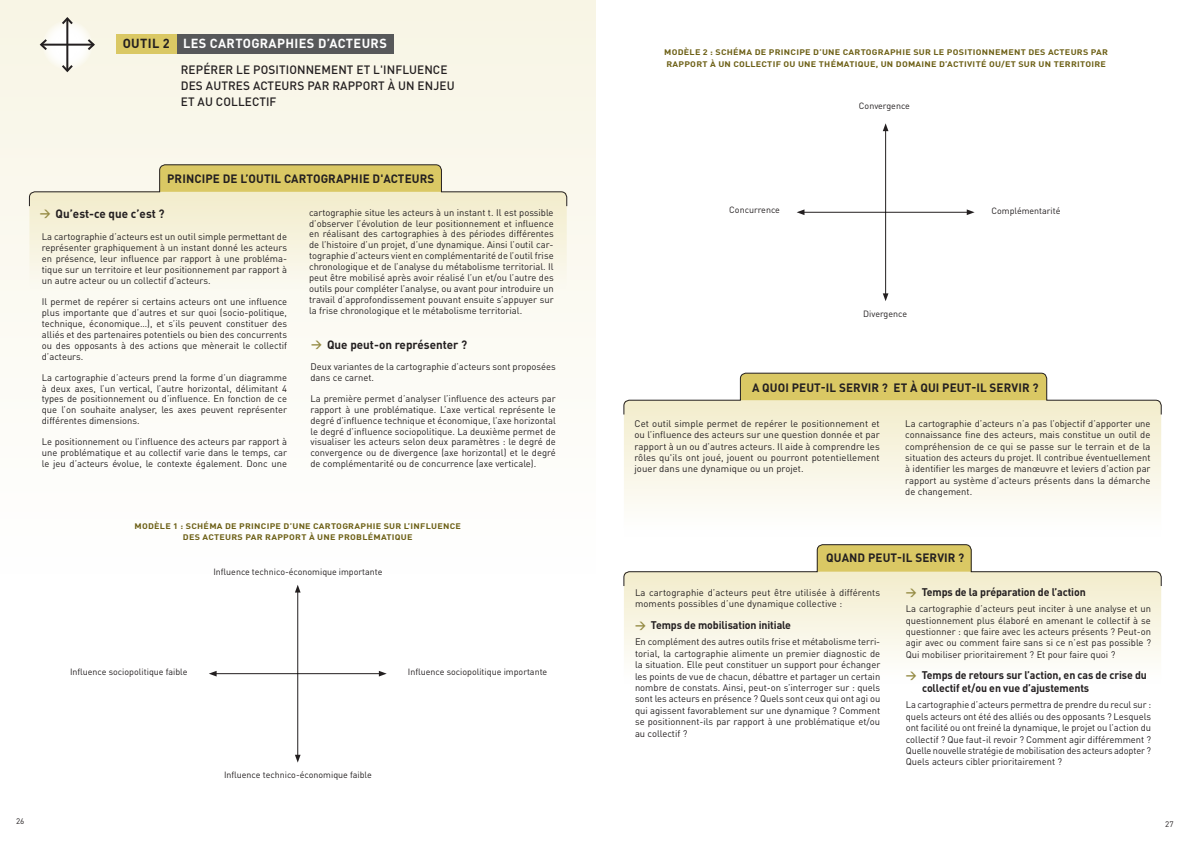
<style>
.page{position:relative;width:1191px;height:842px;background:#fff}
.page>*{position:absolute;margin:0;border:0;box-sizing:border-box;transform-origin:0 0}
.t1{font:700 13px "DIN Pro";letter-spacing:.03em;color:#fff}
.t2{font:700 12px "DIN Pro";letter-spacing:.01em;color:#231f20}
.t3{font:500 12px/16px "DIN Pro";letter-spacing:.01em;color:#231f20}
.t4{font:700 11px/13.2px "DIN Pro";letter-spacing:-.01em;color:#231f20;scale:.96 1}
.t5{font:9.5px/10.9px "DIN Pro";color:#231f20;text-align:justify}
.t6{font:9px "DIN Pro";color:#231f20}
.t7{font:700 8px/11px "DIN Pro";letter-spacing:.03em;color:#6d6016;text-align:center;scale:1.12 1}
.t8{font:8px "DIN Pro";color:#231f20}
.s1{color:#231f20}
.s2{font-size:11px;color:#958b44}
.s3{color:#958b44}
</style>
<div class="page">
<div style="left:0;top:0;width:595px;height:574px;background:linear-gradient(to right,#fbfaf3,#fbfaf2)"></div>
<div style="left:176px;top:34px;width:218px;height:20px;background:#57585a"></div>
<div style="left:116px;top:34px;width:60px;height:20px;background:#dac864"></div>
<svg style="left:29px;top:207px;width:538px;height:83px;background:#f7f3e0"></svg>
<svg style="left:29px;top:164px;width:538px;height:43px;background:#e7dfb0"></svg>
<hr style="left:297px;top:591px;width:1px;height:165px;background:#231f20">
<svg style="left:295px;top:585px;width:5px;height:7px"></svg>
<svg style="left:295px;top:755px;width:5px;height:8px"></svg>
<hr style="left:215px;top:673px;width:165px;height:1px;background:#231f20">
<svg style="left:379px;top:671px;width:8px;height:5px"></svg>
<svg style="left:209px;top:671px;width:8px;height:5px"></svg>
<div style="left:43px;top:20px;width:50px;height:50px;background:linear-gradient(to right,#fdfdf9,#fcfbf4);border-radius:50%"></div>
<hr style="left:66px;top:18px;width:2px;height:53px;background:#231f20">
<svg style="left:60px;top:63px;width:15px;height:11px"></svg>
<svg style="left:60px;top:16px;width:15px;height:10px"></svg>
<hr style="left:41px;top:44px;width:52px;height:2px;background:#231f20">
<svg style="left:86px;top:37px;width:10px;height:15px"></svg>
<svg style="left:38px;top:37px;width:11px;height:15px"></svg>
<hr style="left:885px;top:130px;width:1px;height:165px;background:#231f20">
<svg style="left:883px;top:123px;width:5px;height:8px"></svg>
<svg style="left:882px;top:293px;width:6px;height:8px"></svg>
<hr style="left:803px;top:212px;width:165px;height:1px;background:#231f20">
<svg style="left:966px;top:209px;width:8px;height:6px"></svg>
<svg style="left:797px;top:209px;width:7px;height:6px"></svg>
<svg style="left:624px;top:415px;width:537px;height:92px;fill:#f8f5e3"></svg>
<svg style="left:624px;top:587px;width:537px;height:73px;fill:#f8f5e4"></svg>
<svg style="left:623px;top:372px;width:539px;height:43px"></svg>
<svg style="left:623px;top:544px;width:539px;height:43px"></svg>
<h1 class="t1" style="left:123px;top:35px;width:266px"><span class="s1">OUTIL 2</span> LES CARTOGRAPHIES D’ACTEURS</h1>
<p class="t3" style="left:181px;top:61px;width:275px">REPÉRER LE POSITIONNEMENT ET L'INFLUENCE<br>DES AUTRES ACTEURS PAR RAPPORT À UN ENJEU<br>ET AU COLLECTIF</p>
<p class="t2" style="left:167px;top:171px;width:269px">PRINCIPE DE L’OUTIL CARTOGRAPHIE D'ACTEURS</p>
<p class="t2" style="left:40px;top:205px;width:126px"><span class="s2">→</span> Qu’est-ce que c’est ?</p>
<p class="t5" style="left:42px;top:231px;width:247px">La cartographie d’acteurs est un outil simple permettant de représenter graphiquement à un instant donné les acteurs en présence, leur influence par rapport à une probléma&shy;tique sur un territoire et leur positionnement par rapport à un autre acteur ou un collectif d’acteurs.</p>
<p class="t5" style="left:42px;top:296px;width:247px">Il permet de repérer si certains acteurs ont une influence plus importante que d’autres et sur quoi (socio-politique, technique, économique…), et s’ils peuvent constituer des alliés et des partenaires potentiels ou bien des concurrents ou des opposants à des actions que mènerait le collectif d’acteurs.</p>
<p class="t5" style="left:42px;top:371px;width:247px">La cartographie d’acteurs prend la forme d’un diagramme à deux axes, l’un vertical, l’autre horizontal, délimitant 4 types de positionnement ou d’influence. En fonction de ce que l’on souhaite analyser, les axes peuvent représenter différentes dimensions.</p>
<p class="t5" style="left:42px;top:436px;width:247px">Le positionnement ou l’influence des acteurs par rapport à une problématique et au collectif varie dans le temps, car le jeu d’acteurs évolue, le contexte également. Donc une</p>
<p class="t5" style="left:309px;top:206px;width:246px">cartographie situe les acteurs à un instant t. Il est possible d’observer l’évolution de leur positionnement et influence en réalisant des cartographies à des périodes différentes de l’histoire d’un projet, d’une dynamique. Ainsi l’outil car&shy;tographie d’acteurs vient en complémentarité de l’outil frise chronologique et de l’analyse du métabolisme territorial. Il peut être mobilisé après avoir réalisé l’un et/ou l’autre des outils pour compléter l’analyse, ou avant pour introduire un travail d’approfondissement pouvant ensuite s’appuyer sur la frise chronologique et le métabolisme territorial.</p>
<p class="t2" style="left:311px;top:337px;width:158px"><span class="s2">→</span> Que peut-on représenter ?</p>
<p class="t5" style="left:310px;top:361px;width:247px">Deux variantes de la cartographie d’acteurs sont proposées dans ce carnet.</p>
<p class="t5" style="left:310px;top:392px;width:247px">La première permet d’analyser l’influence des acteurs par rapport à une problématique. L’axe vertical représente le degré d’influence technique et économique, l’axe horizontal le degré d’influence sociopolitique. La deuxième permet de visualiser les acteurs selon deux paramètres : le degré de convergence ou de divergence (axe horizontal) et le degré de complémentarité ou de concurrence (axe verticale).</p>
<p class="t7" style="left:134px;top:520px;width:293px">MODÈLE 1 : SCHÉMA DE PRINCIPE D’UNE CARTOGRAPHIE SUR L’INFLUENCE<br>DES ACTEURS PAR RAPPORT À UNE PROBLÉMATIQUE</p>
<p class="t6" style="left:213px;top:566px;width:171px">Influence technico-économique importante</p>
<p class="t6" style="left:70px;top:665px;width:119px">Influence sociopolitique faible</p>
<p class="t6" style="left:408px;top:665px;width:141px">Influence sociopolitique importante</p>
<p class="t6" style="left:224px;top:769px;width:149px">Influence technico-économique faible</p>
<p class="t7" style="left:664px;top:46px;width:398px;line-height:12px;text-align:left">MODÈLE 2 : SCHÉMA DE PRINCIPE D’UNE CARTOGRAPHIE SUR LE POSITIONNEMENT DES ACTEURS PAR<br>RAPPORT À UN COLLECTIF OU UNE THÉMATIQUE, UN DOMAINE D’ACTIVITÉ OU/ET SUR UN TERRITOIRE</p>
<p class="t6" style="left:859px;top:100px;width:52px">Convergence</p>
<p class="t6" style="left:729px;top:204px;width:52px">Concurrence</p>
<p class="t6" style="left:991px;top:204px;width:70px">Complémentarité</p>
<p class="t6" style="left:863px;top:307px;width:45px">Divergence</p>
<p class="t2" style="left:752px;top:379px;width:288px">A QUOI PEUT-IL SERVIR ? ET À QUI PEUT-IL SERVIR ?</p>
<p class="t5" style="left:634px;top:417px;width:247px;line-height:11.4px">Cet outil simple permet de repérer le positionnement et ou l’influence des acteurs sur une question donnée et par rapport à un ou d’autres acteurs. Il aide à comprendre les rôles qu'ils ont joué, jouent ou pourront potentiellement jouer dans une dynamique ou un projet.</p>
<p class="t5" style="left:905px;top:417px;width:247px;line-height:11.4px">La cartographie d’acteurs n’a pas l’objectif d’apporter une connaissance fine des acteurs, mais constitue un outil de compréhension de ce qui se passe sur le terrain et de la situation des acteurs du projet. Il contribue éventuellement à identifier les marges de manœuvre et leviers d’action par rapport au système d’acteurs présents dans la démarche de changement.</p>
<p class="t2" style="left:826px;top:549px;width:140px">QUAND PEUT-IL SERVIR ?</p>
<p class="t5" style="left:635px;top:587px;width:247px">La cartographie d’acteurs peut être utilisée à différents moments possibles d’une dynamique collective :</p>
<p class="t4" style="left:635px;top:618px;width:164px"><span class="s3">→</span> Temps de mobilisation initiale</p>
<p class="t5" style="left:635px;top:636px;width:247px;line-height:11.4px">En complément des autres outils frise et métabolisme terri&shy;torial, la cartographie alimente un premier diagnostic de la situation. Elle peut constituer un support pour échanger les points de vue de chacun, débattre et partager un certain nombre de constats. Ainsi, peut-on s’interroger sur : quels sont les acteurs en présence ? Quels sont ceux qui ont agi ou qui agissent favorablement sur une dynamique ? Comment se positionnent-ils par rapport à une problématique et/ou au collectif ?</p>
<p class="t4" style="left:905px;top:585px;width:189px"><span class="s3">→</span> Temps de la préparation de l’action</p>
<p class="t5" style="left:905px;top:603px;width:247px;line-height:11.4px">La cartographie d’acteurs peut inciter à une analyse et un questionnement plus élaboré en amenant le collectif à se questionner : que faire avec les acteurs présents ? Peut-on agir avec ou comment faire sans si ce n’est pas possible ?<br>Qui mobiliser prioritairement ? Et pour faire quoi ?</p>
<p class="t4" style="left:922px;top:668px;width:236px;text-indent:-16px"><span class="s3">→</span> Temps de retours sur l’action, en cas de crise du collectif et/ou en vue d’ajustements</p>
<p class="t5" style="left:905px;top:699px;width:247px;line-height:11.4px">La cartographie d’acteurs permettra de prendre du recul sur : quels acteurs ont été des alliés ou des opposants ? Lesquels ont facilité ou ont freiné la dynamique, le projet ou l’action du collectif ? Que faut-il revoir ? Comment agir différemment ?<br>Quelle nouvelle stratégie de mobilisation des acteurs adopter ?<br>Quels acteurs cibler prioritairement ?</p>
<p class="t8" style="left:16px;top:816px;width:10px">26</p>
<p class="t8" style="left:1165px;top:818px;width:10px">27</p>
</div>
